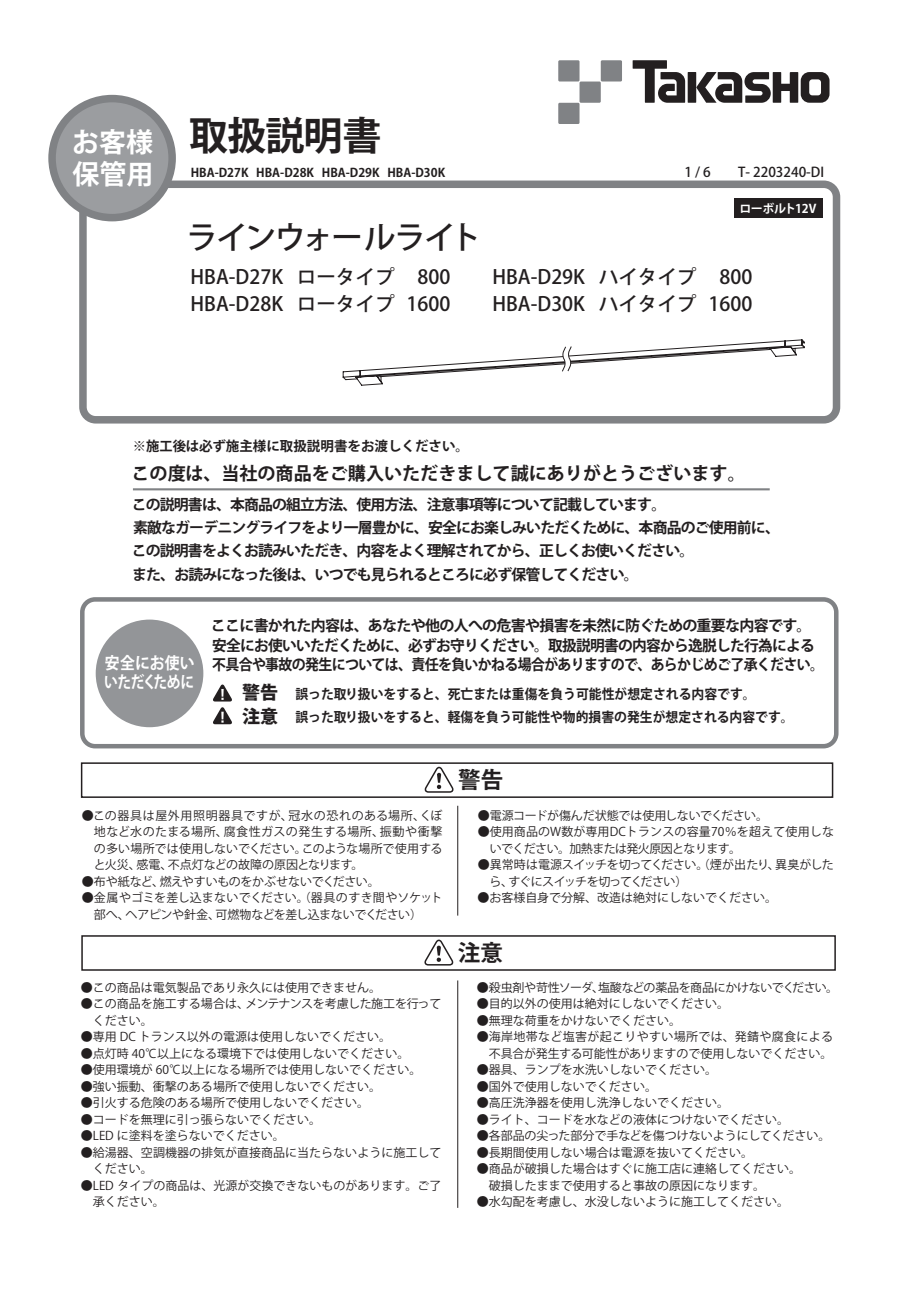
<style>
.page{position:relative;width:919px;height:1289px;background:#fff}
.page>*{position:absolute;margin:0;border:0;box-sizing:border-box;transform-origin:0 0}
.t1{font:700 39px "Koz Go Pro";letter-spacing:-.025em;color:#231f20}
.t2{font:500 31.5px "Koz Go Pro";letter-spacing:-.06em;color:#231f20}
.t3{font:700 27px/32.4px "Koz Go Pro";color:#fff}
.t4{font:700 22.5px "Koz Go Pro";color:#231f20}
.t5{font:500 19.5px/27px "Koz Go Pro";color:#231f20}
.t6{font:700 18px "Koz Go Pro";color:#231f20}
.t7{font:800 18px/23.1px "Koz Go Pro";color:#231f20}
.t8{font:700 16.5px/19.5px "Koz Go Pro";letter-spacing:-.02em;color:#fff;scale:.9 1}
.t9{font:700 15px/19.5px "Koz Go Pro";letter-spacing:-.05em;color:#231f20}
.t10{font:700 14.85px/23.4px "Koz Go Pro";letter-spacing:-.055em;color:#231f20}
.t11{font:700 13.5px/22.6px "Koz Go Pro";color:#231f20;scale:.95 1}
.t12{font:700 13.5px "Koz Go Pro";color:#231f20}
.t13{font:500 13.5px "Koz Go Pro";color:#231f20}
.t14{font:12px/16.5px "Koz Go Pro";color:#231f20}
.t15{font:12px/16.5px "Koz Go Pro";letter-spacing:-.04em;color:#231f20}
.t16{font:700 12px "Koz Go Pro";color:#231f20}
.t17{font:12px "Koz Go Pro";letter-spacing:-.03em;color:#231f20}
.t18{font:12px "Koz Go Pro";letter-spacing:-.02em;color:#231f20}
.t19{font:12px "Koz Go Pro";letter-spacing:-.025em;color:#231f20}
.t20{font:700 12px "Koz Go Pro";letter-spacing:-.04em;color:#fff}
</style>
<div class="page">
<svg style="left:342px;top:339px;width:463px;height:47px"></svg>
<div style="left:734px;top:198px;width:88px;height:19px;background:#231f20"></div>
<svg style="left:632px;top:60px;width:53px;height:43px"></svg>
<div style="left:687px;top:72px;width:9px;height:31px;background:#231f20"></div>
<svg style="left:696px;top:72px;width:133px;height:31px"></svg>
<div style="left:558px;top:60px;width:21px;height:21px;background:#808285"></div>
<div style="left:579px;top:81px;width:21px;height:22px;background:#808285"></div>
<div style="left:600px;top:60px;width:22px;height:21px;background:#808285"></div>
<div style="left:558px;top:103px;width:21px;height:21px;background:#808285"></div>
<div style="left:81px;top:762px;width:752px;height:36px;border:2px solid #231f20"></div>
<svg style="left:424px;top:764px;width:31px;height:29px"></svg>
<div style="left:81px;top:935px;width:754px;height:35px;border:2px solid #231f20"></div>
<svg style="left:424px;top:937px;width:31px;height:29px"></svg>
<div style="left:96px;top:619px;width:107px;height:108px;background:#939598;border-radius:50%"></div>
<div style="left:80px;top:597px;width:758px;height:151px;border:5px solid #808285;border-radius:13px"></div>
<hr style="left:133px;top:488px;width:636px;height:2px;background:#808285">
<div style="left:79px;top:180px;width:761px;height:243px;border:8px solid #808285;border-radius:13px"></div>
<div style="left:52px;top:99px;width:120px;height:119px;background:#9b9da0;border-radius:50%"></div>
<div style="left:48px;top:95px;width:128px;height:126px;border:8px solid #808285;border-radius:50%"></div>
<hr style="left:457px;top:980px;width:1px;height:227px;background:#231f20">
<hr style="left:457px;top:805px;width:1px;height:110px;background:#231f20">
<svg style="left:213px;top:684px;width:19px;height:40px"></svg>
<h3 class="t3" style="left:72px;top:127px;width:83px">お客様保管用</h3>
<h1 class="t1" style="left:189px;top:111px;width:194px">取扱説明書</h1>
<p class="t16" style="left:191px;top:165px;width:256px">HBA-D27K HBA-D28K HBA-D29K HBA-D30K</p>
<p class="t13" style="left:684px;top:163px;width:141px">1 / 6　 T- 2203240-DI</p>
<p class="t20" style="left:739px;top:201px;width:78px">ローボルト12V</p>
<h2 class="t2" style="left:187px;top:217px;width:296px">ラインウォールライト</h2>
<h3 class="t5" style="left:190px;top:264px;width:94px">HBA-D27K<br>HBA-D28K</h3>
<h3 class="t5" style="left:297px;top:264px;width:99px">ロータイプロータイプ</h3>
<h3 class="t5" style="left:406px;top:264px;width:45px;text-align:center">800<br>1600</h3>
<h3 class="t5" style="left:492px;top:264px;width:94px">HBA-D29K<br>HBA-D30K</h3>
<h3 class="t5" style="left:599px;top:264px;width:99px">ハイタイプハイタイプ</h3>
<h3 class="t5" style="left:708px;top:264px;width:45px;text-align:center">800<br>1600</h3>
<p class="t12" style="left:133px;top:437px;width:337px">※施工後は必ず施主様に取扱説明書をお渡しください。</p>
<h3 class="t6" style="left:131px;top:461px;width:615px">この度は、当社の商品をご購入いただきまして誠にありがとうございます。</h3>
<p class="t10" style="left:132px;top:493px;width:649px">この説明書は、本商品の組立方法、使用方法、注意事項等について記載しています。<br>素敵なガーデニングライフをより一層豊かに、安全にお楽しみいただくために、本商品のご使用前に、この説明書をよくお読みいただき、内容をよく理解されてから、正しくお使いください。<br>また、お読みになった後は、いつでも見られるところに必ず保管してください。</p>
<h3 class="t8" style="left:104px;top:654px;width:102px">安全にお使いいただくために</h3>
<p class="t9" style="left:211px;top:617px;width:614px">ここに書かれた内容は、あなたや他の人への危害や損害を未然に防ぐための重要な内容です。安全にお使いいただくために、必ずお守りください。取扱説明書の内容から逸脱した行為による不具合や事故の発生については、責任を負いかねる場合がありますので、あらかじめご了承ください。</p>
<p class="t11" style="left:295px;top:684px;width:526px">誤った取り扱いをすると、死亡または重傷を負う可能性が想定される内容です。<br>誤った取り扱いをすると、軽傷を負う可能性や物的損害の発生が想定される内容です。</p>
<h3 class="t7" style="left:242px;top:682px;width:37px">警告注意</h3>
<h3 class="t4" style="left:458px;top:765px;width:46px">警告</h3>
<p class="t14" style="left:94px;top:807px;width:350px;text-align:justify;text-indent:-12px">●この器具は屋外用照明器具ですが、冠水の恐れのある場所、くぼ地など水のたまる場所、腐食性ガスの発生する場所、振動や衝撃の多い場所では使用しないでください。このような場所で使用すると火災、感電、不点灯などの故障の原因となります。</p>
<p class="t18" style="left:82px;top:873px;width:299px">●布や紙など、燃えやすいものをかぶせないでください。</p>
<p class="t14" style="left:94px;top:890px;width:350px;text-indent:-12px">●金属やゴミを差し込まないでください。（器具のすき間やソケット部へ、ヘアピンや針金、可燃物などを差し込まないでください）</p>
<p class="t14" style="left:81px;top:979px;width:301px">●この商品は電気製品であり永久には使用できません。</p>
<p class="t14" style="left:93px;top:995px;width:350px;text-indent:-12px">●この商品を施工する場合は、メンテナンスを考慮した施工を行ってください。</p>
<p class="t14" style="left:81px;top:1028px;width:311px">●専用 DC トランス以外の電源は使用しないでください。</p>
<p class="t14" style="left:81px;top:1045px;width:330px">●点灯時 40℃以上になる環境下では使用しないでください。</p>
<p class="t14" style="left:81px;top:1061px;width:342px">●使用環境が 60℃以上になる場所では使用しないでください。</p>
<p class="t14" style="left:81px;top:1078px;width:302px">●強い振動、衝撃のある場所で使用しないでください。</p>
<p class="t14" style="left:81px;top:1094px;width:290px">●引火する危険のある場所で使用しないでください。</p>
<p class="t14" style="left:81px;top:1111px;width:242px">●コードを無理に引っ張らないでください。</p>
<p class="t14" style="left:81px;top:1127px;width:205px">●LED に塗料を塗らないでください。</p>
<p class="t14" style="left:93px;top:1144px;width:350px;text-indent:-12px">●給湯器、空調機器の排気が直接商品に当たらないように施工してください。</p>
<p class="t14" style="left:93px;top:1177px;width:350px;text-indent:-12px">●LED タイプの商品は、光源が交換できないものがあります。ご了承ください。</p>
<p class="t19" style="left:477px;top:807px;width:292px">●電源コードが傷んだ状態では使用しないでください。</p>
<p class="t14" style="left:489px;top:824px;width:346px;text-indent:-12px">●使用商品のW数が専用DCトランスの容量70％を超えて使用しないでください。加熱または発火原因となります。</p>
<p class="t15" style="left:489px;top:857px;width:346px;text-indent:-12px">●異常時は電源スイッチを切ってください。（煙が出たり、異臭がしたら、すぐにスイッチを切ってください）</p>
<p class="t14" style="left:477px;top:890px;width:301px">●お客様自身で分解、改造は絶対にしないでください。</p>
<h3 class="t4" style="left:458px;top:938px;width:46px">注意</h3>
<p class="t17" style="left:477px;top:979px;width:363px">●殺虫剤や苛性ソーダ、塩酸などの薬品を商品にかけないでください。</p>
<p class="t14" style="left:477px;top:995px;width:253px">●目的以外の使用は絶対にしないでください。</p>
<p class="t14" style="left:477px;top:1012px;width:205px">●無理な荷重をかけないでください。</p>
<p class="t14" style="left:477px;top:1028px;width:358px;text-align:right">●海岸地帯など塩害が起こりやすい場所では、発錆や腐食による不具合が発生する可能性がありますので使用しないでください。</p>
<p class="t14" style="left:477px;top:1061px;width:241px">●器具、ランプを水洗いしないでください。</p>
<p class="t14" style="left:477px;top:1078px;width:181px">●国外で使用しないでください。</p>
<p class="t14" style="left:477px;top:1094px;width:253px">●高圧洗浄器を使用し洗浄しないでください。</p>
<p class="t14" style="left:477px;top:1111px;width:313px">●ライト、コードを水などの液体につけないでください。</p>
<p class="t14" style="left:477px;top:1127px;width:355px">●各部品の尖った部分で手などを傷つけないようにしてください。</p>
<p class="t14" style="left:477px;top:1144px;width:277px">●長期間使用しない場合は電源を抜いてください。</p>
<p class="t14" style="left:477px;top:1160px;width:325px">●商品が破損した場合はすぐに施工店に連絡してください。　破損したままで使用すると事故の原因になります。</p>
<p class="t14" style="left:477px;top:1193px;width:313px">●水勾配を考慮し、水没しないように施工してください。</p>
</div>
